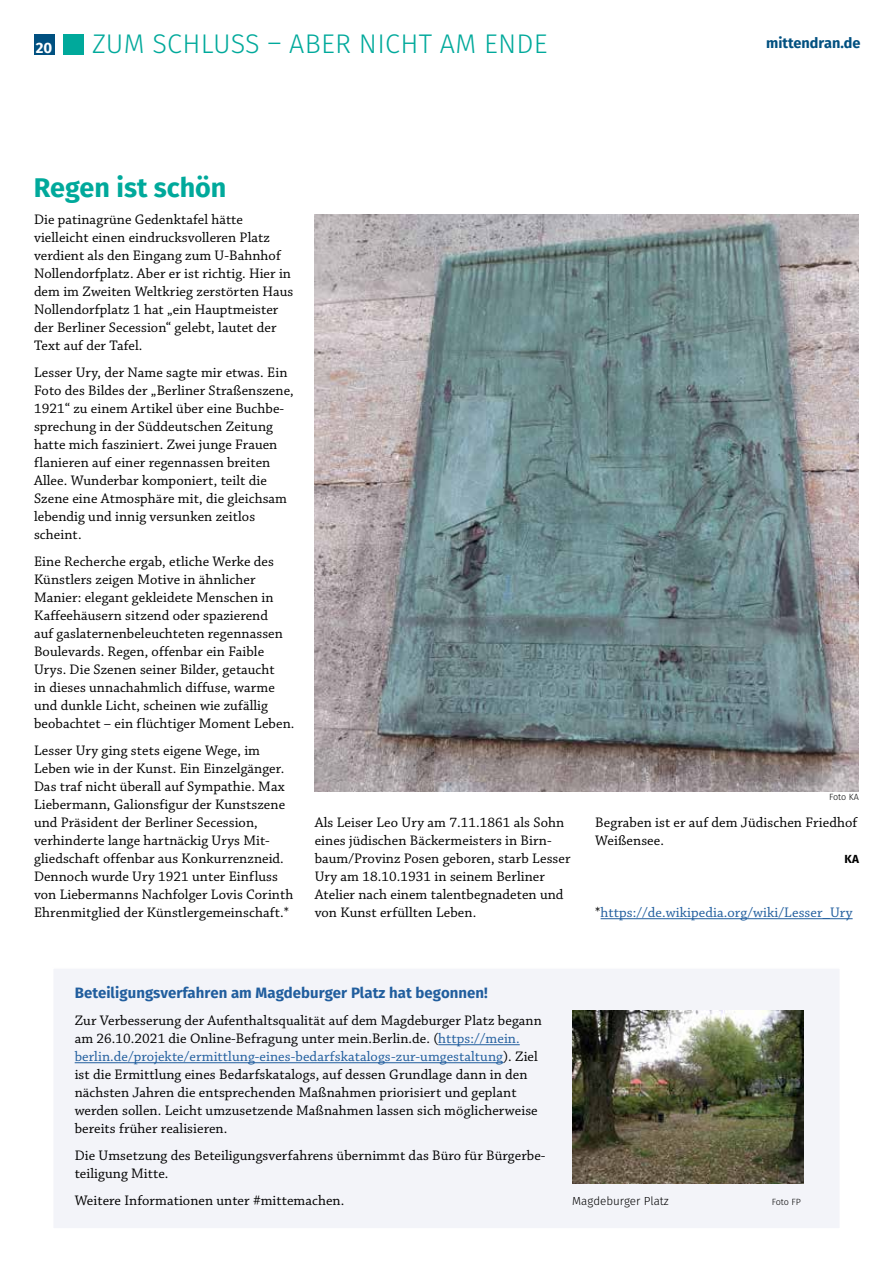
<style>
.page{position:relative;width:893px;height:1263px;background:#fff}
.page>*{position:absolute;margin:0;border:0;box-sizing:border-box;transform-origin:0 0}
.t1{font:300 27px "Fira Sans";letter-spacing:.01em;color:#00a99b}
.t2{font:700 27px "Fira Sans";color:#00a99b}
.t3{font:700 15px "Fira Sans";letter-spacing:.005em;color:#215e9e}
.t4{font:700 15px "Fira Sans";color:#fff}
.t5{font:14.55px/18px "Chaparral Pro";letter-spacing:.005em;color:#000}
.t6{font:14.55px "Chaparral Pro";letter-spacing:.005em;color:#215e9e}
.t7{font:700 14.55px "Fira Sans";color:#005080}
.t8{font:300 11.7px "Fira Sans";color:#000}
.t9{font:700 11.7px "Fira Sans";color:#000}
.t10{font:300 9px "Fira Sans";letter-spacing:-.005em;color:#000}
.s1{color:#000}
.s2{color:#215e9e}
</style>
<div class="page">
<div style="left:63px;top:34px;width:20px;height:20px;background:#00a99b"></div>
<img style="left:315px;top:214px;width:544px;height:577px">
<hr style="left:601px;top:918px;width:252px;height:1px;background:#215e9e">
<div style="left:53px;top:968px;width:787px;height:261px;background:#f3f4f9"></div>
<hr style="left:438px;top:1044px;width:82px;height:1px;background:#215e9e">
<hr style="left:75px;top:1062px;width:428px;height:1px;background:#215e9e">
<img style="left:572px;top:1010px;width:232px;height:174px">
<div style="left:34px;top:34px;width:20px;height:20px;background:#005080"></div>
<p class="t4" style="left:36px;top:35px;width:18px">20</p>
<h1 class="t1" style="left:92px;top:24px;width:457px">ZUM SCHLUSS – ABER NICHT AM ENDE</h1>
<p class="t7" style="left:766px;top:31px;width:96px">mittendran.de</p>
<h1 class="t2" style="left:34px;top:165px;width:194px">Regen ist schön</h1>
<p class="t5" style="left:34px;top:211px;width:261px">Die patinagrüne Gedenktafel hätte vielleicht einen eindrucksvolleren Platz verdient als den Eingang zum U-Bahnhof Nollendorfplatz. Aber er ist richtig. Hier in dem im Zweiten Weltkrieg zerstörten Haus Nollendorfplatz 1 hat „ein Hauptmeister der Berliner Secession“ gelebt, lautet der Text auf der Tafel.</p>
<p class="t5" style="left:34px;top:364px;width:261px">Lesser Ury, der Name sagte mir etwas. Ein Foto des Bildes der „Berliner Straßenszene, 1921“ zu einem Artikel über eine Buchbe&shy;sprechung in der Süddeutschen Zeitung hatte mich fasziniert. Zwei junge Frauen flanieren auf einer regennassen breiten Allee. Wunderbar komponiert, teilt die Szene eine Atmosphäre mit, die gleichsam lebendig und innig versunken zeitlos scheint.</p>
<p class="t5" style="left:34px;top:553px;width:262px">Eine Recherche ergab, etliche Werke des Künstlers zeigen Motive in ähnlicher Manier: elegant gekleidete Menschen in Kaffeehäusern sitzend oder spazierend<br>auf gaslaternenbeleuchteten regennassen Boulevards. Regen, offenbar ein Faible Urys. Die Szenen seiner Bilder, getaucht<br>in dieses unnachahmlich diffuse, warme und dunkle Licht, scheinen wie zufällig beobachtet – ein flüchtiger Moment Leben.</p>
<p class="t5" style="left:34px;top:742px;width:261px">Lesser Ury ging stets eigene Wege, im Leben wie in der Kunst. Ein Einzelgänger.<br>Das traf nicht überall auf Sympathie. Max Liebermann, Galionsfigur der Kunstszene und Präsident der Berliner Secession, verhinderte lange hartnäckig Urys Mit&shy;gliedschaft offenbar aus Konkurrenzneid.<br>Dennoch wurde Ury 1921 unter Einfluss von Liebermanns Nachfolger Lovis Corinth Ehrenmitglied der Künstlergemeinschaft.*</p>
<p class="t10" style="left:829px;top:791px;width:31px">Foto KA</p>
<p class="t5" style="left:315px;top:814px;width:257px">Als Leiser Leo Ury am 7.11.1861 als Sohn eines jüdischen Bäckermeisters in Birn&shy;baum/Provinz Posen geboren, starb Lesser Ury am 18.10.1931 in seinem Berliner Atelier nach einem talentbegnadeten und von Kunst erfüllten Leben.</p>
<p class="t5" style="left:595px;top:814px;width:264px">Begraben ist er auf dem Jüdischen Friedhof<br>Weißensee.</p>
<p class="t9" style="left:845px;top:849px;width:16px">KA</p>
<p class="t6" style="left:595px;top:904px;width:259px"><span class="s1">*</span>https://de.wikipedia.org/wiki/Lesser_Ury</p>
<p class="t3" style="left:75px;top:980px;width:415px">Beteiligungsverfahren am Magdeburger Platz hat begonnen!</p>
<p class="t5" style="left:75px;top:1012px;width:469px">Zur Verbesserung der Aufenthaltsqualität auf dem Magdeburger Platz begann am 26.10.2021 die Online-Befragung unter mein.Berlin.de. (<span class="s2">https://mein. berlin.de/projekte/ermittlung-eines-bedarfskatalogs-zur-umgestaltung</span>). Ziel ist die Ermittlung eines Bedarfskatalogs, auf dessen Grundlage dann in den nächsten Jahren die entsprechenden Maßnahmen priorisiert und geplant werden sollen. Leicht umzusetzende Maßnahmen lassen sich möglicherweise bereits früher realisieren.</p>
<p class="t5" style="left:75px;top:1147px;width:472px">Die Umsetzung des Beteiligungsverfahrens übernimmt das Büro für Bürgerbe&shy;teiligung Mitte.</p>
<p class="t5" style="left:75px;top:1192px;width:271px">Weitere Informationen unter #mittemachen.</p>
<p class="t8" style="left:572px;top:1193px;width:98px">Magdeburger Platz</p>
<p class="t10" style="left:772px;top:1196px;width:31px">Foto FP</p>
</div>
